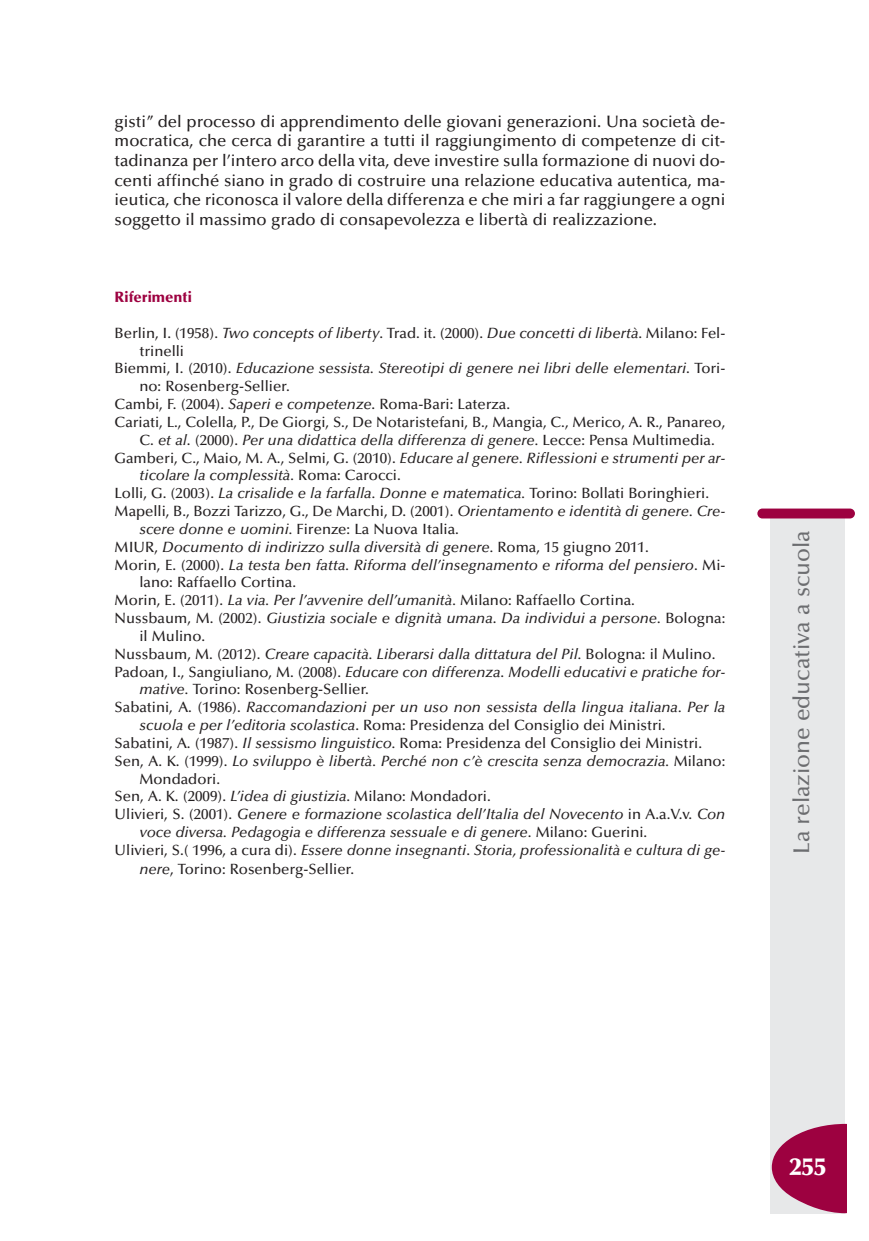
<style>
.page{position:relative;width:869px;height:1241px;background:#fff}
.page>*{position:absolute;margin:0;border:0;box-sizing:border-box;transform-origin:0 0}
.t1{font:900 24.5px "Optima";color:#fff}
.t2{font:500 22.75px "Optima";color:#6c6d70}
.t3{font:500 16.62px/19.6px "Optima";color:#231f20;text-align:justify}
.t4{font:italic 500 14.88px "Optima";color:#231f20}
.t5{font:500 14.88px "Optima";color:#231f20}
.t6{font:900 14.88px "Optima";color:#9d0140}
.s1{font-style:italic}
.s2{font-style:normal}
</style>
<div class="page">
<div style="left:770px;top:516px;width:74px;height:697px;background:#e7e8e9"></div>
<div style="left:757px;top:508px;width:97px;height:10px;background:#9d0140;border-radius:5px"></div>
<svg style="left:771px;top:1123px;width:75px;height:89px"></svg>
<p class="t3" style="left:115px;top:113px;width:612px">gisti” del processo di apprendimento delle giovani generazioni. Una società de&shy;mocratica, che cerca di garantire a tutti il raggiungimento di competenze di cit&shy;tadinanza per l’intero arco della vita, deve investire sulla formazione di nuovi do&shy;centi affinché siano in grado di costruire una relazione educativa autentica, ma&shy;ieutica, che riconosca il valore della differenza e che miri a far raggiungere a ogni soggetto il massimo grado di consapevolezza e libertà di realizzazione.</p>
<p class="t6" style="left:115px;top:291px;width:79px">Riferimenti</p>
<p class="t5" style="left:115px;top:327px;width:612px">Berlin, I. (1958). <span class="s1">Two concepts of liberty</span>. Trad. it. (2000). <span class="s1">Due concetti di libertà</span>. Milano: Fel-</p>
<p class="t5" style="left:139px;top:344px;width:46px">trinelli</p>
<p class="t4" style="left:115px;top:362px;width:612px"><span class="s2">Biemmi, I. (2010).</span> Educazione sessista. Stereotipi di genere nei libri delle elementari<span class="s2">. Tori-</span></p>
<p class="t5" style="left:139px;top:380px;width:152px">no: Rosenberg-Sellier.</p>
<p class="t5" style="left:115px;top:398px;width:397px">Cambi, F. (2004). <span class="s1">Saperi e competenze</span>. Roma-Bari: Laterza.</p>
<p class="t5" style="left:115px;top:416px;width:612px">Cariati, L., Colella, P., De Giorgi, S., De Notaristefani, B., Mangia, C., Merico, A. R., Panareo,</p>
<p class="t4" style="left:139px;top:434px;width:576px"><span class="s2">C.</span> et al<span class="s2">. (2000).</span> Per una didattica della differenza di genere. <span class="s2">Lecce: Pensa Multimedia.</span></p>
<p class="t4" style="left:115px;top:451px;width:612px"><span class="s2">Gamberi, C., Maio, M. A., Selmi, G. (2010).</span> Educare al genere. Riflessioni e strumenti per ar-</p>
<p class="t4" style="left:139px;top:469px;width:263px">ticolare la complessità. <span class="s2">Roma: Carocci.</span></p>
<p class="t5" style="left:115px;top:487px;width:595px">Lolli, G. (2003). <span class="s1">La crisalide e la farfalla. Donne e matematica.</span> Torino: Bollati Boringhieri.</p>
<p class="t5" style="left:115px;top:505px;width:612px">Mapelli, B., Bozzi Tarizzo, G., De Marchi, D. (2001). <span class="s1">Orientamento e identità di genere. Cre-</span></p>
<p class="t5" style="left:139px;top:523px;width:321px"><span class="s1">scere donne e uomini.</span> Firenze: La Nuova Italia.</p>
<p class="t4" style="left:115px;top:540px;width:535px"><span class="s2">MIUR,</span> Documento di indirizzo sulla diversità di genere. <span class="s2">Roma, 15 giugno 2011.</span></p>
<p class="t4" style="left:115px;top:558px;width:612px"><span class="s2">Morin, E. (2000).</span> La testa ben fatta. Riforma dell’insegnamento e riforma del pensiero<span class="s2">. Mi-</span></p>
<p class="t5" style="left:139px;top:576px;width:158px">lano: Raffaello Cortina.</p>
<p class="t5" style="left:115px;top:594px;width:521px">Morin, E. (2011). <span class="s1">La via. Per l’avvenire dell’umanità.</span> Milano: Raffaello Cortina.</p>
<p class="t4" style="left:115px;top:612px;width:612px"><span class="s2">Nussbaum, M. (2002).</span> Giustizia sociale e dignità umana<span class="s2">.</span> Da individui a persone. <span class="s2">Bologna:</span></p>
<p class="t5" style="left:139px;top:630px;width:67px">il Mulino.</p>
<p class="t4" style="left:115px;top:647px;width:602px"><span class="s2">Nussbaum, M. (2012).</span> Creare capacità. Liberarsi dalla dittatura del Pil. <span class="s2">Bologna: il Mulino.</span></p>
<p class="t4" style="left:115px;top:665px;width:612px"><span class="s2">Padoan, I., Sangiuliano, M. (2008).</span> Educare con differenza<span class="s2">.</span> Modelli educativi e pratiche for-</p>
<p class="t5" style="left:139px;top:683px;width:231px"><span class="s1">mative.</span> Torino: Rosenberg-Sellier.</p>
<p class="t4" style="left:115px;top:701px;width:612px"><span class="s2">Sabatini, A. (1986).</span> Raccomandazioni per un uso non sessista della lingua italiana. Per la</p>
<p class="t5" style="left:139px;top:719px;width:527px"><span class="s1">scuola e per l’editoria scolastica</span>. Roma: Presidenza del Consiglio dei Ministri.</p>
<p class="t5" style="left:115px;top:737px;width:588px">Sabatini, A. (1987). <span class="s1">Il sessismo linguistico.</span> Roma: Presidenza del Consiglio dei Ministri.</p>
<p class="t4" style="left:115px;top:754px;width:612px"><span class="s2">Sen, A. K. (1999).</span> Lo sviluppo è libertà. Perché non c’è crescita senza democrazia. <span class="s2">Milano:</span></p>
<p class="t5" style="left:139px;top:772px;width:82px">Mondadori.</p>
<p class="t5" style="left:115px;top:790px;width:377px">Sen, A. K. (2009). <span class="s1">L’idea di giustizia</span>. Milano: Mondadori.</p>
<p class="t4" style="left:115px;top:808px;width:612px"><span class="s2">Ulivieri, S. (2001).</span> Genere e formazione scolastica dell’Italia del Novecento <span class="s2">in A.a.V.v.</span> Con</p>
<p class="t4" style="left:139px;top:826px;width:509px">voce diversa. Pedagogia e differenza sessuale e di genere<span class="s2">. Milano: Guerini.</span></p>
<p class="t4" style="left:115px;top:843px;width:612px"><span class="s2">Ulivieri, S.( 1996, a cura di).</span> Essere donne insegnanti<span class="s2">.</span> Storia, professionalità e cultura di ge-</p>
<p class="t5" style="left:139px;top:863px;width:216px"><span class="s1">nere</span>, Torino: Rosenberg-Sellier.</p>
<h2 class="t2" style="left:792px;top:853px;width:325px;rotate:-90deg">La relazione educativa a scuola</h2>
<h1 class="t1" style="left:789px;top:1156px;width:38px">255</h1>
</div>
